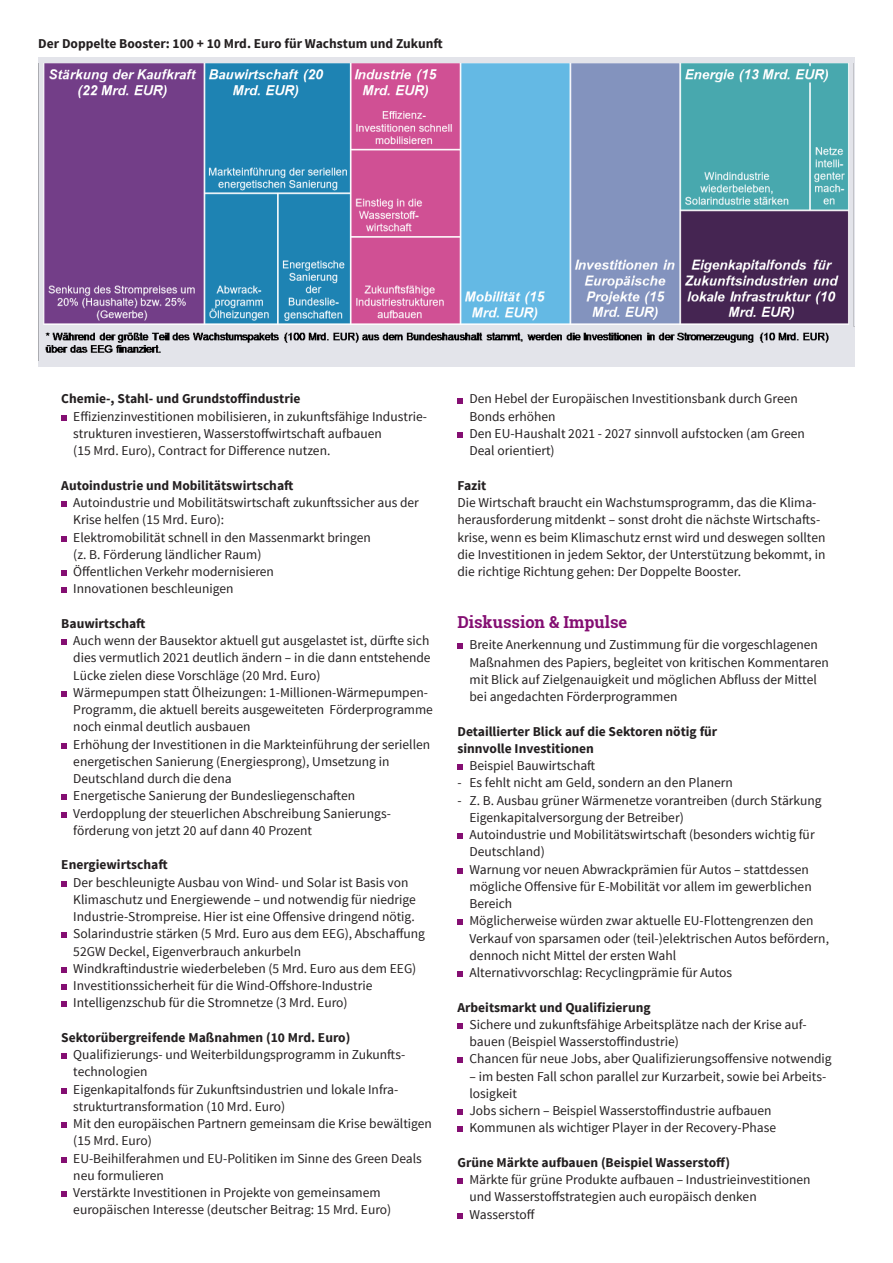
<style>
.page{position:relative;width:893px;height:1263px;background:#fff}
.page>*{position:absolute;margin:0;border:0;box-sizing:border-box;transform-origin:0 0}
.t1{font:700 16.5px "Roboto Slab";color:#840e72}
.t2{font:13.5px/17.2px "Source Sans Pro";color:#231f20}
.t3{font:700 13.5px/17.2px "Source Sans Pro";color:#231f20}
</style>
<div class="page">
<svg style="left:61px;top:415px;width:6px;height:6px"></svg>
<svg style="left:61px;top:501px;width:6px;height:6px"></svg>
<svg style="left:61px;top:536px;width:6px;height:5px"></svg>
<svg style="left:61px;top:570px;width:6px;height:6px"></svg>
<svg style="left:61px;top:587px;width:6px;height:6px"></svg>
<svg style="left:61px;top:639px;width:6px;height:6px"></svg>
<svg style="left:61px;top:691px;width:6px;height:6px"></svg>
<svg style="left:61px;top:743px;width:6px;height:5px"></svg>
<svg style="left:61px;top:794px;width:6px;height:6px"></svg>
<svg style="left:61px;top:812px;width:6px;height:5px"></svg>
<svg style="left:61px;top:881px;width:6px;height:5px"></svg>
<svg style="left:61px;top:932px;width:6px;height:6px"></svg>
<svg style="left:61px;top:967px;width:6px;height:6px"></svg>
<svg style="left:61px;top:984px;width:6px;height:6px"></svg>
<svg style="left:61px;top:1001px;width:6px;height:6px"></svg>
<svg style="left:61px;top:1053px;width:6px;height:6px"></svg>
<svg style="left:61px;top:1088px;width:6px;height:5px"></svg>
<svg style="left:61px;top:1122px;width:6px;height:6px"></svg>
<svg style="left:61px;top:1157px;width:6px;height:5px"></svg>
<svg style="left:61px;top:1191px;width:6px;height:6px"></svg>
<svg style="left:457px;top:398px;width:6px;height:5px"></svg>
<svg style="left:457px;top:432px;width:6px;height:6px"></svg>
<svg style="left:457px;top:643px;width:6px;height:6px"></svg>
<svg style="left:457px;top:764px;width:6px;height:6px"></svg>
<svg style="left:457px;top:833px;width:6px;height:6px"></svg>
<svg style="left:457px;top:868px;width:6px;height:5px"></svg>
<svg style="left:457px;top:919px;width:6px;height:6px"></svg>
<svg style="left:457px;top:971px;width:6px;height:6px"></svg>
<svg style="left:457px;top:1023px;width:6px;height:6px"></svg>
<svg style="left:457px;top:1057px;width:6px;height:6px"></svg>
<svg style="left:457px;top:1109px;width:6px;height:6px"></svg>
<svg style="left:457px;top:1126px;width:6px;height:6px"></svg>
<svg style="left:457px;top:1178px;width:6px;height:6px"></svg>
<svg style="left:457px;top:1213px;width:6px;height:5px"></svg>
<div style="left:38px;top:57px;width:817px;height:310px;background:#e3e4ea"></div>
<img style="left:38px;top:64px;width:817px;height:296px">
<p class="t3" style="left:38px;top:36px;width:406px">Der Doppelte Booster: 100 + 10 Mrd. Euro für Wachstum und Zukunft</p>
<p class="t3" style="left:61px;top:391px;width:241px">Chemie-, Stahl- und Grundstoffindustrie</p>
<p class="t2" style="left:73px;top:408px;width:355px">Effizienzinvestitionen mobilisieren, in zukunftsfähige Industrie&shy;strukturen investieren, Wasserstoffwirtschaft aufbauen<br>(15 Mrd. Euro), Contract for Difference nutzen.</p>
<p class="t3" style="left:61px;top:477px;width:234px">Autoindustrie und Mobilitätswirtschaft</p>
<p class="t2" style="left:73px;top:494px;width:347px">Autoindustrie und Mobilitätswirtschaft zukunftssicher aus der<br>Krise helfen (15 Mrd. Euro):</p>
<p class="t2" style="left:73px;top:529px;width:299px">Elektromobilität schnell in den Massenmarkt bringen (z. B. Förderung ländlicher Raum)</p>
<p class="t2" style="left:73px;top:563px;width:202px">Öffentlichen Verkehr modernisieren</p>
<p class="t2" style="left:73px;top:580px;width:162px">Innovationen beschleunigen</p>
<p class="t3" style="left:61px;top:615px;width:86px">Bauwirtschaft</p>
<p class="t2" style="left:73px;top:632px;width:359px;text-align:justify">Auch wenn der Bausektor aktuell gut ausgelastet ist, dürfte sich dies vermutlich 2021 deutlich ändern – in die dann entstehende Lücke zielen diese Vorschläge (20 Mrd. Euro)</p>
<p class="t2" style="left:73px;top:684px;width:361px">Wärmepumpen statt Ölheizungen: 1-Millionen-Wärmepumpen-<br>Programm, die aktuell bereits ausgeweiteten Förderprogramme noch einmal deutlich ausbauen</p>
<p class="t2" style="left:73px;top:736px;width:358px">Erhöhung der Investitionen in die Markteinführung der seriellen energetischen Sanierung (Energiesprong), Umsetzung in<br>Deutschland durch die dena</p>
<p class="t2" style="left:73px;top:787px;width:283px">Energetische Sanierung der Bundesliegenschaften</p>
<p class="t2" style="left:73px;top:805px;width:319px">Verdopplung der steuerlichen Abschreibung Sanierungs&shy;förderung von jetzt 20 auf dann 40 Prozent</p>
<p class="t3" style="left:61px;top:857px;width:108px">Energiewirtschaft</p>
<p class="t2" style="left:73px;top:874px;width:344px">Der beschleunigte Ausbau von Wind- und Solar ist Basis von<br>Klimaschutz und Energiewende – und notwendig für niedrige<br>Industrie-Strompreise. Hier ist eine Offensive dringend nötig.</p>
<p class="t2" style="left:73px;top:925px;width:353px">Solarindustrie stärken (5 Mrd. Euro aus dem EEG), Abschaffung<br>52GW Deckel, Eigenverbrauch ankurbeln</p>
<p class="t2" style="left:73px;top:960px;width:345px">Windkraftindustrie wiederbeleben (5 Mrd. Euro aus dem EEG)</p>
<p class="t2" style="left:73px;top:977px;width:301px">Investitionssicherheit für die Wind-Offshore-Industrie</p>
<p class="t2" style="left:73px;top:994px;width:276px">Intelligenzschub für die Stromnetze (3 Mrd. Euro)</p>
<p class="t3" style="left:61px;top:1029px;width:291px">Sektorübergreifende Maßnahmen (10 Mrd. Euro)</p>
<p class="t2" style="left:73px;top:1046px;width:334px">Qualifizierungs- und Weiterbildungsprogramm in Zukunfts&shy;technologien</p>
<p class="t2" style="left:73px;top:1081px;width:327px">Eigenkapitalfonds für Zukunftsindustrien und lokale Infra&shy;strukturtransformation (10 Mrd. Euro)</p>
<p class="t2" style="left:73px;top:1115px;width:360px">Mit den europäischen Partnern gemeinsam die Krise bewältigen (15 Mrd. Euro)</p>
<p class="t2" style="left:73px;top:1150px;width:350px">EU-Beihilferahmen und EU-Politiken im Sinne des Green Deals neu formulieren</p>
<p class="t2" style="left:73px;top:1184px;width:320px">Verstärkte Investitionen in Projekte von gemeinsamem europäischen Interesse (deutscher Beitrag: 15 Mrd. Euro)</p>
<p class="t2" style="left:469px;top:391px;width:330px">Den Hebel der Europäischen Investitionsbank durch Green<br>Bonds erhöhen</p>
<p class="t2" style="left:469px;top:425px;width:337px">Den EU-Haushalt 2021 - 2027 sinnvoll aufstocken (am Green<br>Deal orientiert)</p>
<p class="t3" style="left:457px;top:477px;width:30px">Fazit</p>
<p class="t2" style="left:457px;top:494px;width:369px">Die Wirtschaft braucht ein Wachstumsprogramm, das die Klima&shy;herausforderung mitdenkt – sonst droht die nächste Wirtschafts&shy;krise, wenn es beim Klimaschutz ernst wird und deswegen sollten die Investitionen in jedem Sektor, der Unterstützung bekommt, in die richtige Richtung gehen: Der Doppelte Booster.</p>
<p class="t1" style="left:457px;top:610px;width:171px">Diskussion &amp; Impulse</p>
<p class="t2" style="left:469px;top:636px;width:361px">Breite Anerkennung und Zustimmung für die vorgeschlagenen Maßnahmen des Papiers, begleitet von kritischen Kommentaren mit Blick auf Zielgenauigkeit und möglichen Abfluss der Mittel bei angedachten Förderprogrammen</p>
<p class="t3" style="left:457px;top:723px;width:261px">Detaillierter Blick auf die Sektoren nötig für sinnvolle Investitionen</p>
<p class="t2" style="left:469px;top:757px;width:127px">Beispiel Bauwirtschaft</p>
<p class="t2" style="left:457px;top:774px;width:277px">- Es fehlt nicht am Geld, sondern an den Planern</p>
<p class="t2" style="left:469px;top:792px;width:354px;text-indent:-12px">- Z. B. Ausbau grüner Wärmenetze vorantreiben (durch Stärkung<br>Eigenkapitalversorgung der Betreiber)</p>
<p class="t2" style="left:469px;top:826px;width:347px">Autoindustrie und Mobilitätswirtschaft (besonders wichtig für<br>Deutschland)</p>
<p class="t2" style="left:469px;top:861px;width:344px">Warnung vor neuen Abwrackprämien für Autos – stattdessen mögliche Offensive für E-Mobilität vor allem im gewerblichen<br>Bereich</p>
<p class="t2" style="left:469px;top:912px;width:361px">Möglicherweise würden zwar aktuelle EU-Flottengrenzen den<br>Verkauf von sparsamen oder (teil-)elektrischen Autos befördern, dennoch nicht Mittel der ersten Wahl</p>
<p class="t2" style="left:469px;top:964px;width:264px">Alternativvorschlag: Recyclingprämie für Autos</p>
<p class="t3" style="left:457px;top:999px;width:195px">Arbeitsmarkt und Qualifizierung</p>
<p class="t2" style="left:469px;top:1016px;width:339px">Sichere und zukunftsfähige Arbeitsplätze nach der Krise auf&shy;bauen (Beispiel Wasserstoffindustrie)</p>
<p class="t2" style="left:469px;top:1050px;width:364px">Chancen für neue Jobs, aber Qualifizierungsoffensive notwendig</p>
<p class="t2" style="left:469px;top:1068px;width:359px">– im besten Fall schon parallel zur Kurzarbeit, sowie bei Arbeits&shy;losigkeit</p>
<p class="t2" style="left:469px;top:1102px;width:304px">Jobs sichern – Beispiel Wasserstoffindustrie aufbauen</p>
<p class="t2" style="left:469px;top:1119px;width:308px">Kommunen als wichtiger Player in der Recovery-Phase</p>
<p class="t3" style="left:457px;top:1154px;width:274px">Grüne Märkte aufbauen (Beispiel Wasserstoff)</p>
<p class="t2" style="left:469px;top:1171px;width:343px">Märkte für grüne Produkte aufbauen – Industrieinvestitionen und Wasserstoffstrategien auch europäisch denken</p>
<p class="t2" style="left:469px;top:1206px;width:67px">Wasserstoff</p>
</div>
